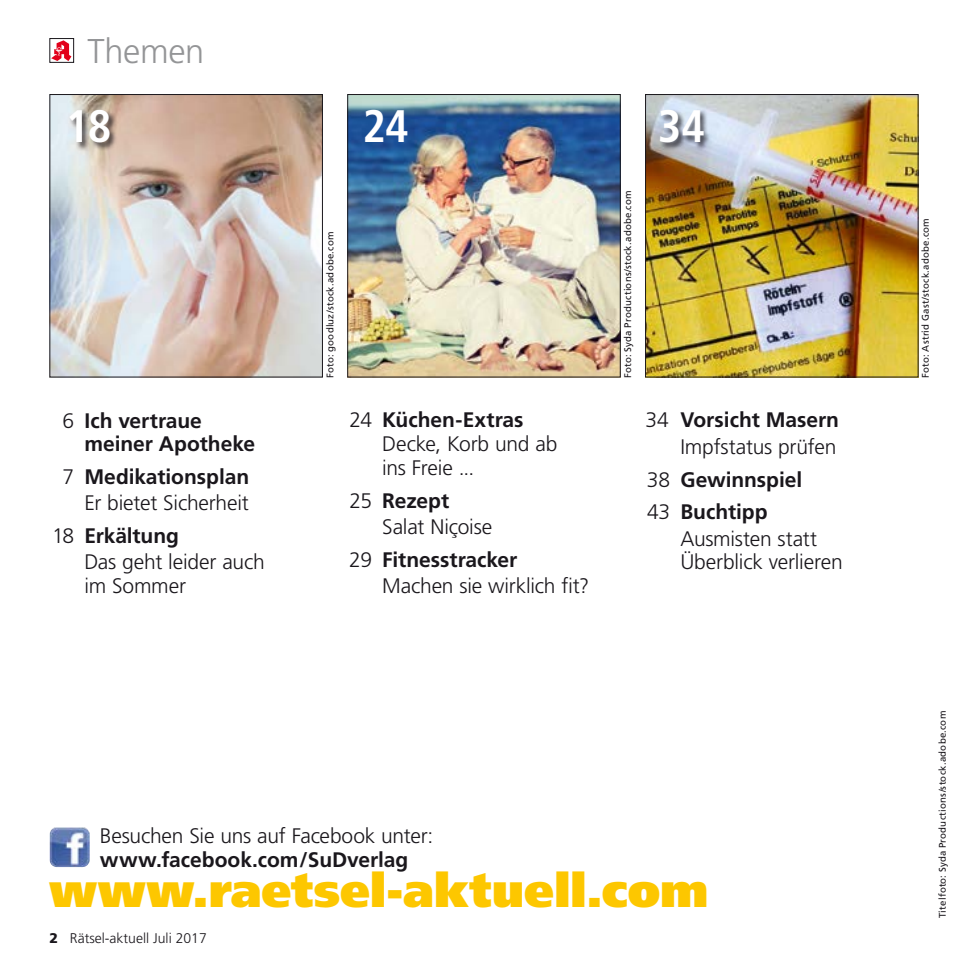
<style>
.page{position:relative;width:968px;height:968px;background:#fff}
.page>*{position:absolute;margin:0;border:0;box-sizing:border-box;transform-origin:0 0}
.t1{font:900 47.43px "Frutiger LT Std";color:#fdc700}
.t2{font:700 condensed 45.5px "Frutiger LT Std";color:#fff}
.t3{font:300 34.3px "Frutiger LT Std";letter-spacing:-.01em;color:#949597}
.t4{font:300 21px/26.2px "Frutiger";letter-spacing:-.01em;color:#1a171c}
.t5{font:700 21px/23.8px "Frutiger";color:#1a171c}
.t6{font:300 14px "Frutiger LT Std";color:#1a171c}
.t7{font:9.62px "Frutiger LT Std";letter-spacing:.025em;color:#1a171c}
.s1{font-weight:300}
.s2{font-weight:700}
.s3{font-weight:900}
</style>
<div class="page">
<img style="left:52px;top:96px;width:268px;height:279px">
<img style="left:349px;top:96px;width:269px;height:279px">
<div style="left:347px;top:94px;width:273px;height:283px;border:1px solid #1a171c"></div>
<img style="left:647px;top:96px;width:269px;height:279px">
<div style="left:645px;top:94px;width:273px;height:283px;border:1px solid #1a171c"></div>
<div style="left:658px;top:108px;width:53px;height:42px;background:#1a171c;opacity:.75"></div>
<div style="left:68px;top:108px;width:50px;height:43px;background:#1a171c;opacity:.75"></div>
<img style="left:50px;top:827px;width:6px;height:34px">
<svg style="left:52px;top:40px;width:20px;height:21px"></svg>
<div style="left:50px;top:38px;width:24px;height:25px;border:1px solid #1a171c"></div>
<h3 class="t3" style="left:87px;top:31px;width:118px">Themen</h3>
<h2 class="t2" style="left:66px;top:100px;width:47px">18</h2>
<h2 class="t2" style="left:362px;top:100px;width:48px">24</h2>
<h2 class="t2" style="left:657px;top:100px;width:49px">34</h2>
<p class="t5" style="left:84px;top:408px;width:172px;text-indent:-22px"><span class="s1">6</span> Ich vertraue meiner Apotheke</p>
<p class="t4" style="left:62px;top:463px;width:188px;text-align:right">7 <span class="s2">Medikationsplan<br></span>Er bietet Sicherheit</p>
<p class="t4" style="left:84px;top:522px;width:182px;text-indent:-32px">18 <span class="s2">Erkältung<br></span>Das geht leider auch</p>
<p class="t4" style="left:84px;top:572px;width:103px">im Sommer</p>
<p class="t7" style="left:324px;top:378px;width:148px;rotate:-90deg">Foto: goodluz/stock.adobe.com</p>
<p class="t4" style="left:382px;top:408px;width:177px;line-height:23.8px;text-indent:-33px">24 <span class="s2">Küchen-Extras<br></span>Decke, Korb und ab ins Freie ...</p>
<p class="t4" style="left:382px;top:487px;width:111px;text-indent:-33px">25 <span class="s2">Rezept<br></span>Salat Niçoise</p>
<p class="t4" style="left:382px;top:546px;width:209px;text-indent:-33px">29 <span class="s2">Fitnesstracker<br></span>Machen sie wirklich fit?</p>
<p class="t7" style="left:622px;top:378px;width:189px;rotate:-90deg">Foto: Syda Productions/stock.adobe.com</p>
<p class="t4" style="left:645px;top:407px;width:195px;text-align:right">34 <span class="s2">Vorsicht Masern<br></span>Impfstatus prüfen</p>
<p class="t5" style="left:646px;top:462px;width:157px;line-height:32.7px"><span class="s1">38</span> Gewinnspiel<br><span class="s1">43</span> Buchtipp</p>
<p class="t4" style="left:680px;top:526px;width:164px;line-height:23.8px">Ausmisten statt<br>Überblick verlieren</p>
<p class="t4" style="left:100px;top:822px;width:335px">Besuchen Sie uns auf Facebook unter:</p>
<p class="t5" style="left:100px;top:847px;width:310px">www.facebook.com/SuDverlag</p>
<h1 class="t1" style="left:50px;top:860px;width:660px">www.raetsel-aktuell.com</h1>
<p class="t6" style="left:50px;top:930px;width:159px"><span class="s3">2</span> Rätsel-aktuell Juli 2017</p>
<p class="t7" style="left:919px;top:378px;width:161px;rotate:-90deg">Foto: Astrid Gast/stock.adobe.com</p>
<p class="t7" style="left:936px;top:918px;width:209px;rotate:-90deg">Titelfoto: Syda Productions/stock.adobe.com</p>
</div>
